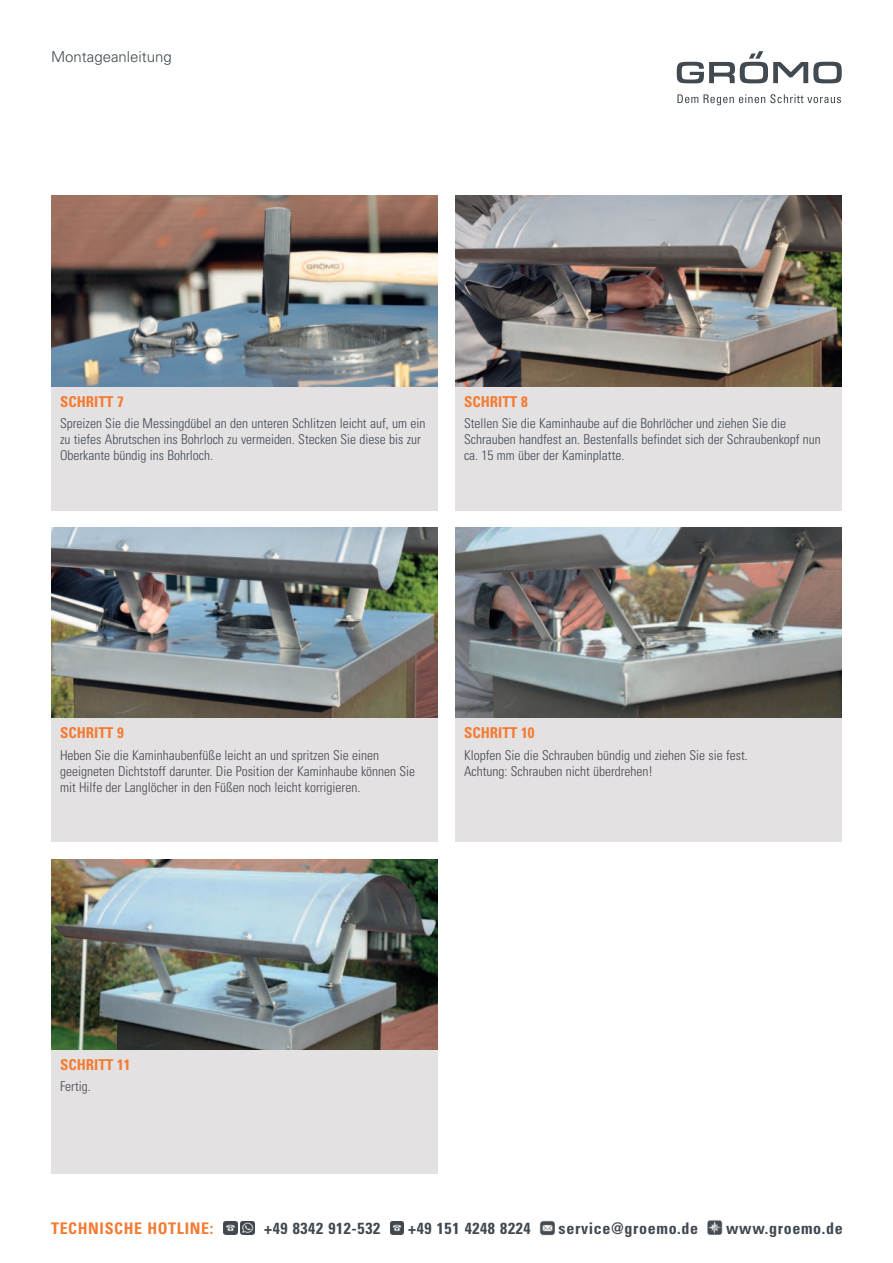
<style>
.page{position:relative;width:893px;height:1263px;background:#fff}
.page>*{position:absolute;margin:0;border:0;box-sizing:border-box;transform-origin:0 0}
.t1{font:700 condensed 16.05px "Univers";letter-spacing:.04em;color:#414950}
.t2{font:700 condensed 16.05px "Univers";letter-spacing:.04em;color:#f47b31}
.t3{font:700 condensed 15px "Univers";color:#f47b31}
.t4{font:300 15px "Univers";color:#414950}
.t5{font:300 condensed 13.5px/16.2px "Univers";color:#414950}
</style>
<div class="page">
<img style="left:51px;top:859px;width:387px;height:191px">
<div style="left:51px;top:1050px;width:387px;height:124px;background:#e4e1e3"></div>
<img style="left:51px;top:196px;width:387px;height:191px">
<div style="left:51px;top:387px;width:387px;height:123px;background:#e4e1e3"></div>
<img style="left:51px;top:527px;width:387px;height:192px">
<img style="left:455px;top:196px;width:387px;height:191px">
<img style="left:455px;top:527px;width:387px;height:192px">
<div style="left:51px;top:719px;width:387px;height:123px;background:#e4e1e3"></div>
<div style="left:455px;top:719px;width:387px;height:123px;background:#e4e1e3"></div>
<div style="left:455px;top:387px;width:387px;height:123px;background:#e4e1e3"></div>
<svg style="left:677px;top:94px;width:164px;height:11px"></svg>
<svg style="left:677px;top:51px;width:165px;height:32px"></svg>
<img style="left:241px;top:1221px;width:13px;height:14px">
<img style="left:223px;top:1221px;width:14px;height:14px">
<img style="left:390px;top:1221px;width:14px;height:14px">
<img style="left:539px;top:1220px;width:16px;height:16px">
<img style="left:708px;top:1220px;width:14px;height:15px">
<p class="t4" style="left:51px;top:51px;width:122px">Montageanleitung</p>
<p class="t3" style="left:60px;top:396px;width:65px">SCHRITT 7</p>
<p class="t5" style="left:60px;top:416px;width:367px">Spreizen Sie die Messingdübel an den unteren Schlitzen leicht auf, um ein zu tiefes Abrutschen ins Bohrloch zu vermeiden. Stecken Sie diese bis zur<br>Oberkante bündig ins Bohrloch.</p>
<p class="t3" style="left:464px;top:396px;width:65px">SCHRITT 8</p>
<p class="t5" style="left:464px;top:416px;width:358px">Stellen Sie die Kaminhaube auf die Bohrlöcher und ziehen Sie die<br>Schrauben handfest an. Bestenfalls befindet sich der Schraubenkopf nun ca. 15 mm über der Kaminplatte.</p>
<p class="t3" style="left:60px;top:728px;width:65px">SCHRITT 9</p>
<p class="t5" style="left:60px;top:748px;width:357px">Heben Sie die Kaminhaubenfüße leicht an und spritzen Sie einen geeigneten Dichtstoff darunter. Die Position der Kaminhaube können Sie mit Hilfe der Langlöcher in den Füßen noch leicht korrigieren.</p>
<p class="t3" style="left:464px;top:728px;width:72px">SCHRITT 10</p>
<p class="t5" style="left:464px;top:748px;width:285px">Klopfen Sie die Schrauben bündig und ziehen Sie sie fest.</p>
<p class="t5" style="left:464px;top:764px;width:191px">Achtung: Schrauben nicht überdrehen!</p>
<p class="t3" style="left:60px;top:1059px;width:72px">SCHRITT 11</p>
<p class="t5" style="left:60px;top:1080px;width:32px">Fertig.</p>
<p class="t2" style="left:51px;top:1223px;width:164px">TECHNISCHE HOTLINE:</p>
<p class="t1" style="left:264px;top:1223px;width:118px">+49 8342 912-532</p>
<p class="t1" style="left:408px;top:1223px;width:124px">+49 151 4248 8224</p>
<p class="t1" style="left:559px;top:1223px;width:141px">service@groemo.de</p>
<p class="t1" style="left:726px;top:1223px;width:118px">www.groemo.de</p>
</div>
